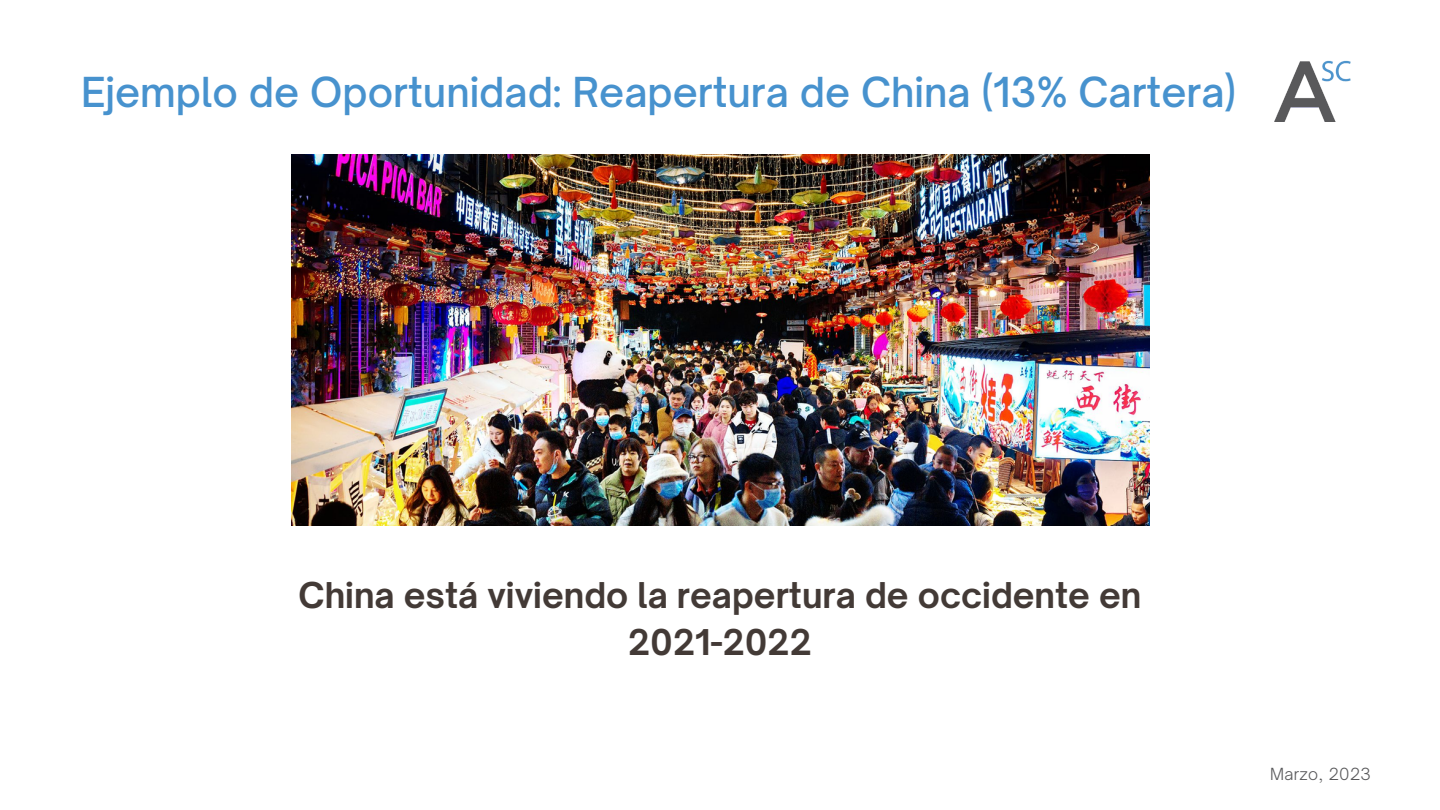
<style>
.page{position:relative;width:1440px;height:810px;background:#fff}
.page>*{position:absolute;margin:0;border:0;box-sizing:border-box;transform-origin:0 0}
.t1{font:500 39.6px "Open Sauce One";color:#4792ce}
.t2{font:700 34px/47.2px "Open Sauce One";color:#433a36;text-align:center}
.t3{font:300 16px "Open Sauce One";letter-spacing:.02em;color:#58585a}
</style>
<div class="page">
<img style="left:1274px;top:60px;width:77px;height:61px">
<img style="left:291px;top:155px;width:858px;height:370px">
<p class="t1" style="left:81px;top:67px;width:1157px">Ejemplo de Oportunidad: Reapertura de China (13% Cartera)</p>
<p class="t2" style="left:299px;top:572px;width:844px">China está viviendo la reapertura de occidente en<br>2021-2022</p>
<p class="t3" style="left:1270px;top:764px;width:102px">Marzo, 2023</p>
</div>
